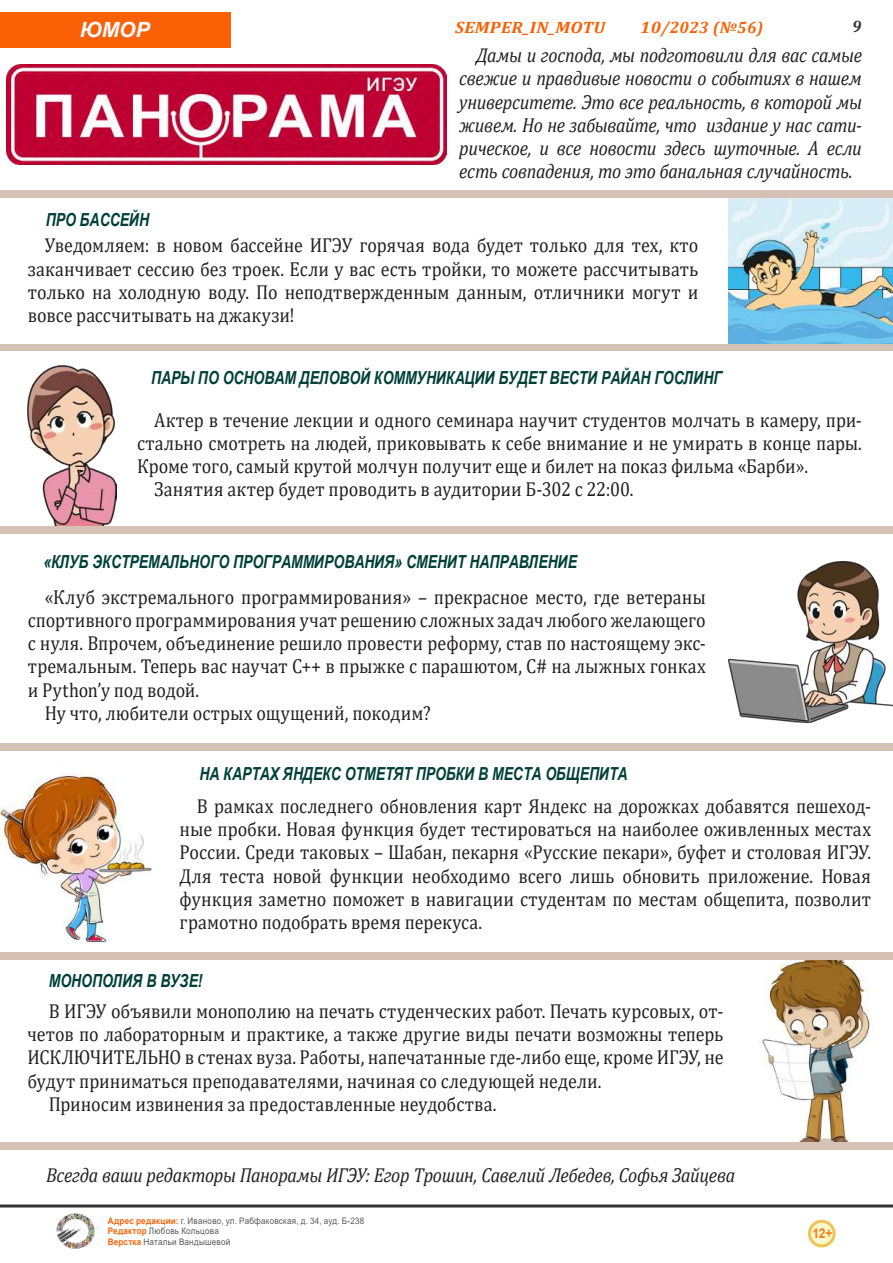
<style>
.page{position:relative;width:893px;height:1263px;background:#fff}
.page>*{position:absolute;margin:0;border:0;box-sizing:border-box;transform-origin:0 0}
.t1{font:italic 700 21px "Arial";color:#fffaff}
.t2{font:20.25px/23.2px "Cambria";color:#231f20;text-align:justify;scale:.89 1}
.t3{font:italic 20.25px/23.2px "Cambria";letter-spacing:-.02em;color:#231f20;text-align:justify;scale:.89 1}
.t4{font:italic 700 18px "Arial Narrow";letter-spacing:-.005em;color:#004038;scale:.95 1}
.t5{font:italic 700 16.5px "Cambria";letter-spacing:.02em;color:#fa6107;scale:1.09 1}
.t6{font:italic 700 16.5px "Cambria";color:#323232}
.t7{font:700 13.5px "Arial";color:#fa7b1a;scale:.9 1}
.t8{font:9px/10.5px "Arial";letter-spacing:.03em;color:#5a5a5a;scale:.9 1}
.s1{font-weight:700;color:#fa6107}
</style>
<div class="page">
<div style="left:809px;top:1221px;width:25px;height:25px;background:#f8f9cc;border-radius:50%"></div>
<div style="left:808px;top:1220px;width:28px;height:27px;border:3px solid #efc455;border-radius:50%"></div>
<img style="left:57px;top:1213px;width:38px;height:36px">
<hr style="left:0;top:1204px;width:893px;height:3px;background:#323232">
<img style="left:728px;top:197px;width:165px;height:148px">
<div style="left:0;top:12px;width:231px;height:35px;background:#fa6107"></div>
<div style="left:0;top:190px;width:893px;height:7px;background:#d5c2b4"></div>
<div style="left:0;top:744px;width:893px;height:7px;background:#d5c2b4"></div>
<div style="left:0;top:345px;width:893px;height:6px;background:#d5c2b4"></div>
<img style="left:728px;top:561px;width:165px;height:161px">
<img style="left:0;top:773px;width:152px;height:170px">
<img style="left:742px;top:959px;width:141px;height:184px">
<img style="left:28px;top:366px;width:89px;height:160px">
<img style="left:6px;top:65px;width:440px;height:99px">
<div style="left:0;top:526px;width:893px;height:7px;background:#d5c2b4"></div>
<div style="left:0;top:1143px;width:893px;height:7px;background:#d5c2b4"></div>
<div style="left:0;top:952px;width:892px;height:7px;background:#d5c2b4"></div>
<p class="t1" style="left:80px;top:16px;width:71px">ЮМОР</p>
<p class="t4" style="left:46px;top:206px;width:110px">ПРО БАССЕЙН</p>
<p class="t5" style="left:455px;top:15px;width:139px">SEMPER_IN_MOTU</p>
<p class="t5" style="left:640px;top:15px;width:114px">10/2023 (№56)</p>
<p class="t6" style="left:852px;top:14px;width:11px">9</p>
<p class="t3" style="left:459px;top:43px;width:454px;text-indent:17px">Дамы и господа, мы подготовили для вас самые свежие и правдивые новости о событиях в нашем университете. Это все реальность, в которой мы живем. Но не забывайте, что издание у нас сати&shy;рическое, и все новости здесь шуточные. А если есть совпадения, то это банальная случайность.</p>
<p class="t2" style="left:28px;top:234px;width:755px;text-indent:17px">Уведомляем: в новом бассейне ИГЭУ горячая вода будет только для тех, кто заканчивает сессию без троек. Если у вас есть тройки, то можете рассчитывать только на холодную воду. По неподтвержденным данным, отличники могут и вовсе рассчитывать на джакузи!</p>
<p class="t4" style="left:151px;top:364px;width:602px">ПАРЫ ПО ОСНОВАМ ДЕЛОВОЙ КОММУНИКАЦИИ БУДЕТ ВЕСТИ РАЙАН ГОСЛИНГ</p>
<p class="t2" style="left:154px;top:408px;width:797px">Актер в течение лекции и одного семинара научит студентов молчать в камеру, при-</p>
<p class="t2" style="left:137px;top:431px;width:816px">стально смотреть на людей, приковывать к себе внимание и не умирать в конце пары.</p>
<p class="t2" style="left:137px;top:454px;width:755px">Кроме того, самый крутой молчун получит еще и билет на показ фильма «Барби».</p>
<p class="t2" style="left:154px;top:478px;width:540px">Занятия актер будет проводить в аудитории Б-302 с 22:00.</p>
<p class="t4" style="left:44px;top:548px;width:563px">«КЛУБ ЭКСТРЕМАЛЬНОГО ПРОГРАММИРОВАНИЯ» СМЕНИТ НАПРАВЛЕНИЕ</p>
<p class="t2" style="left:45px;top:585px;width:744px">«Клуб экстремального программирования» – прекрасное место, где ветераны</p>
<p class="t2" style="left:28px;top:608px;width:763px">спортивного программирования учат решению сложных задач любого желающего</p>
<p class="t2" style="left:28px;top:631px;width:763px">с нуля. Впрочем, объединение решило провести реформу, став по настоящему экс-</p>
<p class="t2" style="left:28px;top:655px;width:763px">тремальным. Теперь вас научат С++ в прыжке с парашютом, С# на лыжных гонках</p>
<p class="t2" style="left:28px;top:678px;width:194px">и Python’у под водой.</p>
<p class="t2" style="left:45px;top:701px;width:435px">Ну что, любители острых ощущений, покодим?</p>
<p class="t4" style="left:200px;top:760px;width:452px">НА КАРТАХ ЯНДЕКС ОТМЕТЯТ ПРОБКИ В МЕСТА ОБЩЕПИТА</p>
<p class="t2" style="left:180px;top:794px;width:778px;text-indent:17px">В рамках последнего обновления карт Яндекс на дорожках добавятся пешеход&shy;ные пробки. Новая функция будет тестироваться на наиболее оживленных местах России. Среди таковых – Шабан, пекарня «Русские пекари», буфет и столовая ИГЭУ.<br>Для теста новой функции необходимо всего лишь обновить приложение. Новая функция заметно поможет в навигации студентам по местам общепита, позволит грамотно подобрать время перекуса.</p>
<p class="t4" style="left:49px;top:967px;width:163px">МОНОПОЛИЯ В ВУЗЕ!</p>
<p class="t2" style="left:49px;top:999px;width:760px">В ИГЭУ объявили монополию на печать студенческих работ. Печать курсовых, от-</p>
<p class="t2" style="left:28px;top:1022px;width:783px">четов по лабораторным и практике, а также другие виды печати возможны теперь</p>
<p class="t2" style="left:28px;top:1046px;width:783px">ИСКЛЮЧИТЕЛЬНО в стенах вуза. Работы, напечатанные где-либо еще, кроме ИГЭУ, не</p>
<p class="t2" style="left:28px;top:1069px;width:646px">будут приниматься преподавателями, начиная со следующей недели.</p>
<p class="t2" style="left:49px;top:1092px;width:504px">Приносим извинения за предоставленные неудобства.</p>
<p class="t3" style="left:46px;top:1162px;width:776px">Всегда ваши редакторы Панорамы ИГЭУ: Егор Трошин, Савелий Лебедев, Софья Зайцева</p>
<p class="t8" style="left:108px;top:1215px;width:287px"><span class="s1">Адрес редакции:</span> г. Иваново, ул. Рабфаковская, д. 34, ауд. Б-238<br><span class="s1">Редактор</span> Любовь Кольцова<br><span class="s1">Верстка</span> Натальи Вандышевой</p>
<p class="t7" style="left:812px;top:1224px;width:24px">12+</p>
</div>
